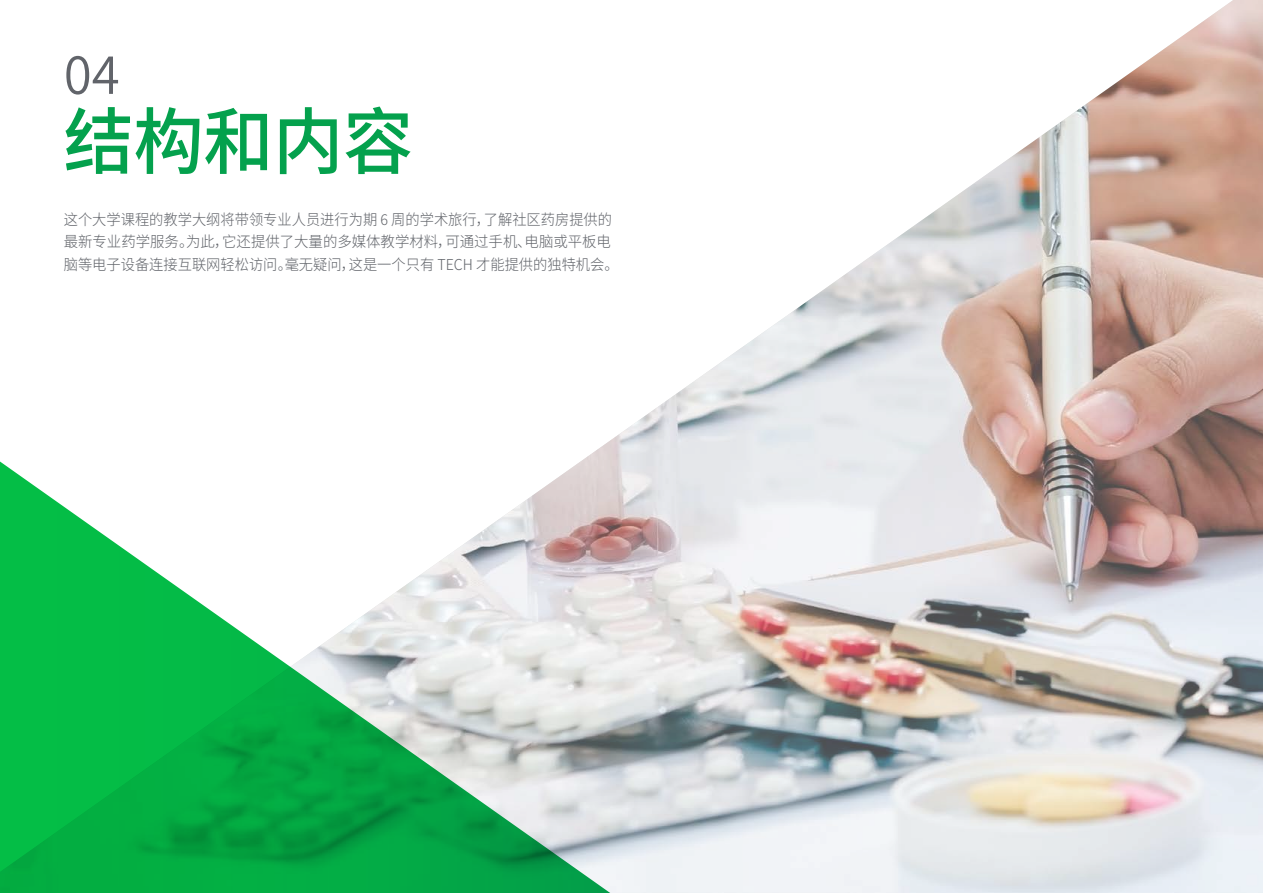
<style>
.page{position:relative;width:1263px;height:893px;background:#fff}
.page>*{position:absolute;margin:0;border:0;box-sizing:border-box;transform-origin:0 0}
.t1{font:500 72px "Source Han Sans CN";color:#04a14d}
.t2{font:52.5px "Source Han Sans CN";color:#61646a}
.t3{font:300 15px/22.5px "Source Han Sans CN";color:#61646a;scale:.95 1}
</style>
<div class="page">
<img style="left:603px;top:0;width:660px;height:893px">
<svg style="left:0;top:446px;width:640px;height:447px"></svg>
<h2 class="t2" style="left:64px;top:45px;width:57px">04</h2>
<h1 class="t1" style="left:64px;top:101px;width:351px">结构和内容</h1>
<p class="t3" style="left:64px;top:208px;width:586px">这个大学课程的教学大纲将带领专业人员进行为期 6 周的学术旅行，了解社区药房提供的最新专业药学服务。为此，它还提供了大量的多媒体教学材料，可通过手机、电脑或平板电脑等电子设备连接互联网轻松访问。毫无疑问，这是一个只有 TECH 才能提供的独特机会。</p>
</div>
